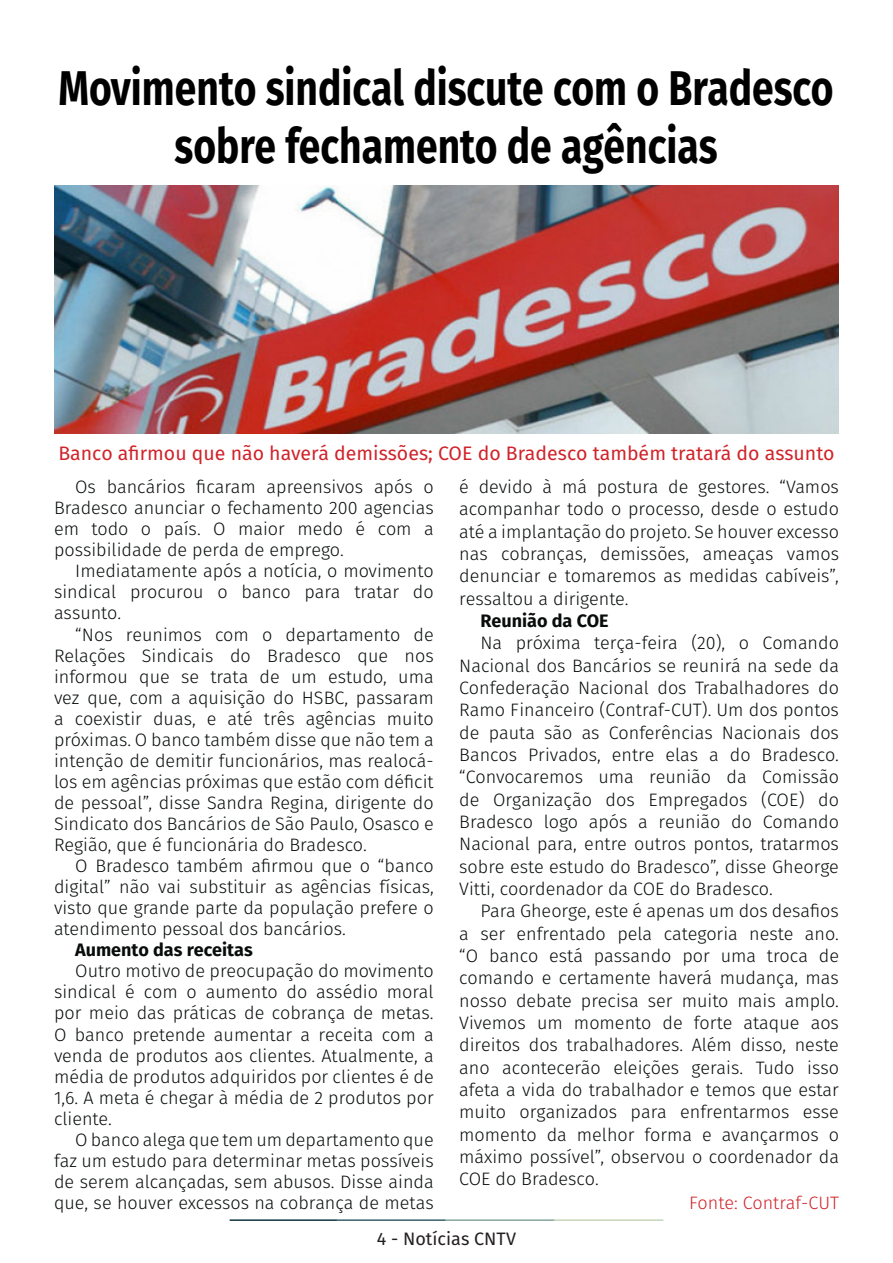
<style>
.page{position:relative;width:893px;height:1263px;background:#fff}
.page>*{position:absolute;margin:0;border:0;box-sizing:border-box;transform-origin:0 0}
.t1{font:700 48.75px/58.5px "Fira Sans";color:#000001;text-align:center;scale:.8 1}
.t2{font:19.5px "Fira Sans";color:#d1232a}
.t3{font:300 18px/21px "Fira Sans";color:#080d0b;text-align:justify}
.t4{font:700 18px "Fira Sans";color:#080d0b}
.t5{font:300 18px "Fira Sans";color:#d1232a}
.t6{font:18px "Fira Sans";color:#231f20}
</style>
<div class="page">
<hr style="left:230px;top:1219px;width:107px;height:2px;background:#0e323f">
<hr style="left:337px;top:1219px;width:109px;height:2px;background:#3a5f6d">
<hr style="left:446px;top:1219px;width:109px;height:2px;background:#87a59a">
<hr style="left:555px;top:1219px;width:108px;height:2px;background:#c6d5b7">
<img style="left:55px;top:186px;width:783px;height:248px">
<p class="t1" style="left:59px;top:55px;width:970px">Movimento sindical discute com o Bradesco sobre fechamento de agências</p>
<p class="t2" style="left:58px;top:438px;width:778px">Banco afirmou que não haverá demissões; COE do Bradesco também tratará do assunto</p>
<p class="t3" style="left:54px;top:476px;width:381px;text-indent:21px">Os bancários ficaram apreensivos após o Bradesco anunciar o fechamento 200 agencias em todo o país. O maior medo é com a possibilidade de perda de emprego.</p>
<p class="t3" style="left:54px;top:560px;width:381px;text-indent:21px">Imediatamente após a notícia, o movimento sindical procurou o banco para tratar do assunto.</p>
<p class="t3" style="left:54px;top:624px;width:381px;text-indent:21px">“Nos reunimos com o departamento de Relações Sindicais do Bradesco que nos informou que se trata de um estudo, uma vez que, com a aquisição do HSBC, passaram a coexistir duas, e até três agências muito próximas. O banco também disse que não tem a intenção de demitir funcionários, mas realocá&shy;los em agências próximas que estão com déficit de pessoal”, disse Sandra Regina, dirigente do Sindicato dos Bancários de São Paulo, Osasco e Região, que é funcionária do Bradesco.</p>
<p class="t3" style="left:54px;top:855px;width:381px;text-indent:21px">O Bradesco também afirmou que o “banco digital” não vai substituir as agências físicas, visto que grande parte da população prefere o atendimento pessoal dos bancários.</p>
<p class="t4" style="left:75px;top:935px;width:179px">Aumento das receitas</p>
<p class="t3" style="left:54px;top:960px;width:381px;text-indent:21px">Outro motivo de preocupação do movimento sindical é com o aumento do assédio moral por meio das práticas de cobrança de metas.<br>O banco pretende aumentar a receita com a venda de produtos aos clientes. Atualmente, a média de produtos adquiridos por clientes é de 1,6. A meta é chegar à média de 2 produtos por cliente.</p>
<p class="t3" style="left:54px;top:1129px;width:381px;text-indent:21px">O banco alega que tem um departamento que faz um estudo para determinar metas possíveis de serem alcançadas, sem abusos. Disse ainda que, se houver excessos na cobrança de metas</p>
<p class="t3" style="left:459px;top:476px;width:381px;line-height:22.4px">é devido à má postura de gestores. “Vamos acompanhar todo o processo, desde o estudo até a implantação do projeto. Se houver excesso nas cobranças, demissões, ameaças vamos denunciar e tomaremos as medidas cabíveis”, ressaltou a dirigente.</p>
<p class="t4" style="left:480px;top:606px;width:130px">Reunião da COE</p>
<p class="t3" style="left:459px;top:632px;width:381px;line-height:22.4px;text-indent:21px">Na próxima terça-feira (20), o Comando Nacional dos Bancários se reunirá na sede da Confederação Nacional dos Trabalhadores do Ramo Financeiro (Contraf-CUT). Um dos pontos de pauta são as Conferências Nacionais dos Bancos Privados, entre elas a do Bradesco. “Convocaremos uma reunião da Comissão de Organização dos Empregados (COE) do Bradesco logo após a reunião do Comando Nacional para, entre outros pontos, tratarmos sobre este estudo do Bradesco”, disse Gheorge Vitti, coordenador da COE do Bradesco.</p>
<p class="t3" style="left:459px;top:900px;width:381px;line-height:22.4px;text-indent:21px">Para Gheorge, este é apenas um dos desafios a ser enfrentado pela categoria neste ano. “O banco está passando por uma troca de comando e certamente haverá mudança, mas nosso debate precisa ser muito mais amplo.<br>Vivemos um momento de forte ataque aos direitos dos trabalhadores. Além disso, neste ano acontecerão eleições gerais. Tudo isso afeta a vida do trabalhador e temos que estar muito organizados para enfrentarmos esse momento da melhor forma e avançarmos o máximo possível”, observou o coordenador da COE do Bradesco.</p>
<p class="t5" style="left:689px;top:1190px;width:151px">Fonte: Contraf-CUT</p>
<p class="t6" style="left:377px;top:1225px;width:141px">4 - Notícias CNTV</p>
</div>
